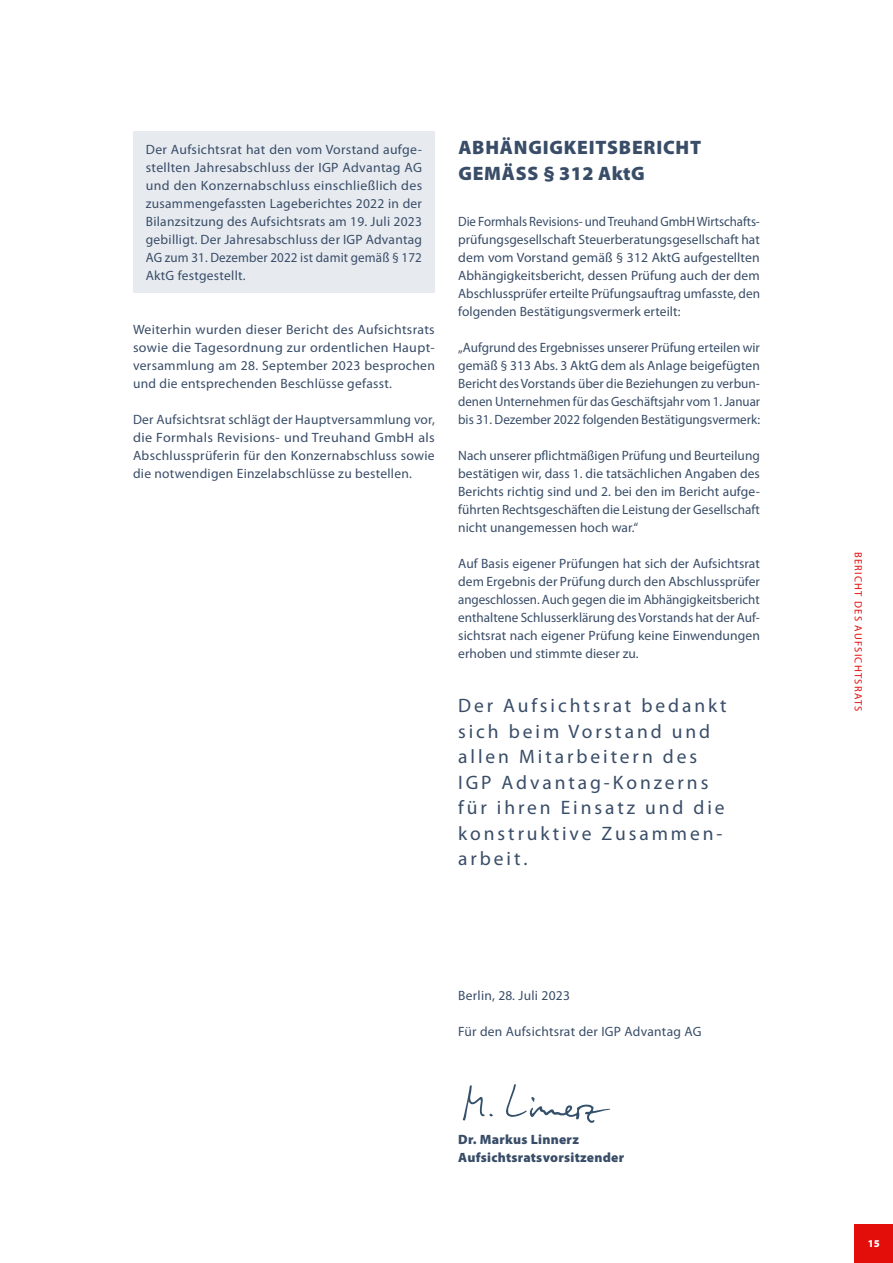
<style>
.page{position:relative;width:893px;height:1263px;background:#fff}
.page>*{position:absolute;margin:0;border:0;box-sizing:border-box;transform-origin:0 0}
.t1{font:19.5px/25.5px "Myriad Pro";letter-spacing:.15em;color:#394d68}
.t2{font:900 19.5px/25.5px "Myriad Pro";letter-spacing:.04em;color:#394d68}
.t3{font:13.5px/18px "Myriad Pro";letter-spacing:.005em;color:#394d68;text-align:justify}
.t4{font:13.5px/18px "Myriad Pro";letter-spacing:.005em;color:#394d68;text-align:justify;scale:.95 1}
.t5{font:900 13.5px/18px "Myriad Pro";letter-spacing:.02em;color:#394d68}
.t6{font:10.5px "Myriad Pro";letter-spacing:.12em;color:#e30d0a}
.t7{font:900 10.5px "Myriad Pro";color:#fff}
</style>
<div class="page">
<div style="left:133px;top:131px;width:302px;height:162px;background:#e7ebf0"></div>
<svg style="left:506px;top:1084px;width:104px;height:39px"></svg>
<svg style="left:463px;top:1085px;width:30px;height:35px"></svg>
<div style="left:855px;top:1225px;width:38px;height:38px;background:#e30d0a"></div>
<p class="t3" style="left:146px;top:140px;width:278px">Der Aufsichtsrat hat den vom Vorstand aufge&shy;stellten Jahresabschluss der IGP Advantag AG und den Konzernabschluss einschließlich des zusammengefassten Lageberichtes 2022 in der Bilanzsitzung des Aufsichtsrats am 19. Juli 2023 gebilligt. Der Jahresabschluss der IGP Advantag AG zum 31. Dezember 2022 ist damit gemäß § 172<br>AktG festgestellt.</p>
<p class="t3" style="left:133px;top:320px;width:303px">Weiterhin wurden dieser Bericht des Aufsichtsrats sowie die Tagesordnung zur ordentlichen Haupt&shy;versammlung am 28. September 2023 besprochen und die entsprechenden Beschlüsse gefasst.</p>
<p class="t3" style="left:133px;top:410px;width:303px">Der Aufsichtsrat schlägt der Hauptversammlung vor, die Formhals Revisions- und Treuhand GmbH als Abschlussprüferin für den Konzernabschluss sowie die notwendigen Einzelabschlüsse zu bestellen.</p>
<h1 class="t2" style="left:458px;top:134px;width:244px">ABHÄNGIGKEITSBERICHT<br>GEMÄSS § 312 AktG</h1>
<p class="t4" style="left:458px;top:212px;width:319px">Die Formhals Revisions- und Treuhand GmbH Wirtschafts&shy;prüfungsgesellschaft Steuerberatungsgesellschaft hat dem vom Vorstand gemäß § 312 AktG aufgestellten Abhängigkeitsbericht, dessen Prüfung auch der dem Abschlussprüfer erteilte Prüfungsauftrag umfasste, den folgenden Bestätigungsvermerk erteilt:</p>
<p class="t3" style="left:458px;top:338px;width:303px">„Aufgrund des Ergebnisses unserer Prüfung erteilen wir gemäß § 313 Abs. 3 AktG dem als Anlage beigefügten Bericht des Vorstands über die Beziehungen zu verbun&shy;denen Unternehmen für das Geschäftsjahr vom 1. Januar bis 31. Dezember 2022 folgenden Bestätigungsvermerk:</p>
<p class="t3" style="left:458px;top:446px;width:303px">Nach unserer pflichtmäßigen Prüfung und Beurteilung bestätigen wir, dass 1. die tatsächlichen Angaben des Berichts richtig sind und 2. bei den im Bericht aufge&shy;führten Rechtsgeschäften die Leistung der Gesellschaft nicht unangemessen hoch war.“</p>
<p class="t3" style="left:458px;top:554px;width:303px">Auf Basis eigener Prüfungen hat sich der Aufsichtsrat dem Ergebnis der Prüfung durch den Abschlussprüfer angeschlossen. Auch gegen die im Abhängigkeitsbericht enthaltene Schlusserklärung des Vorstands hat der Auf&shy;sichtsrat nach eigener Prüfung keine Einwendungen erhoben und stimmte dieser zu.</p>
<h1 class="t1" style="left:458px;top:692px;width:270px">Der Aufsichtsrat bedankt sich beim Vorstand und allen Mitarbeitern des<br>IGP Advantag-Konzerns für ihren Einsatz und die konstruktive Zusammen&shy;arbeit.</h1>
<p class="t3" style="left:458px;top:986px;width:113px">Berlin, 28. Juli 2023</p>
<p class="t3" style="left:458px;top:1022px;width:245px">Für den Aufsichtsrat der IGP Advantag AG</p>
<p class="t5" style="left:458px;top:1130px;width:168px">Dr. Markus Linnerz<br>Aufsichtsratsvorsitzender</p>
<p class="t6" style="left:865px;top:552px;width:161px;rotate:90deg">BERICHT DES AUFSICHTSRATS</p>
<p class="t7" style="left:868px;top:1237px;width:14px">15</p>
</div>
